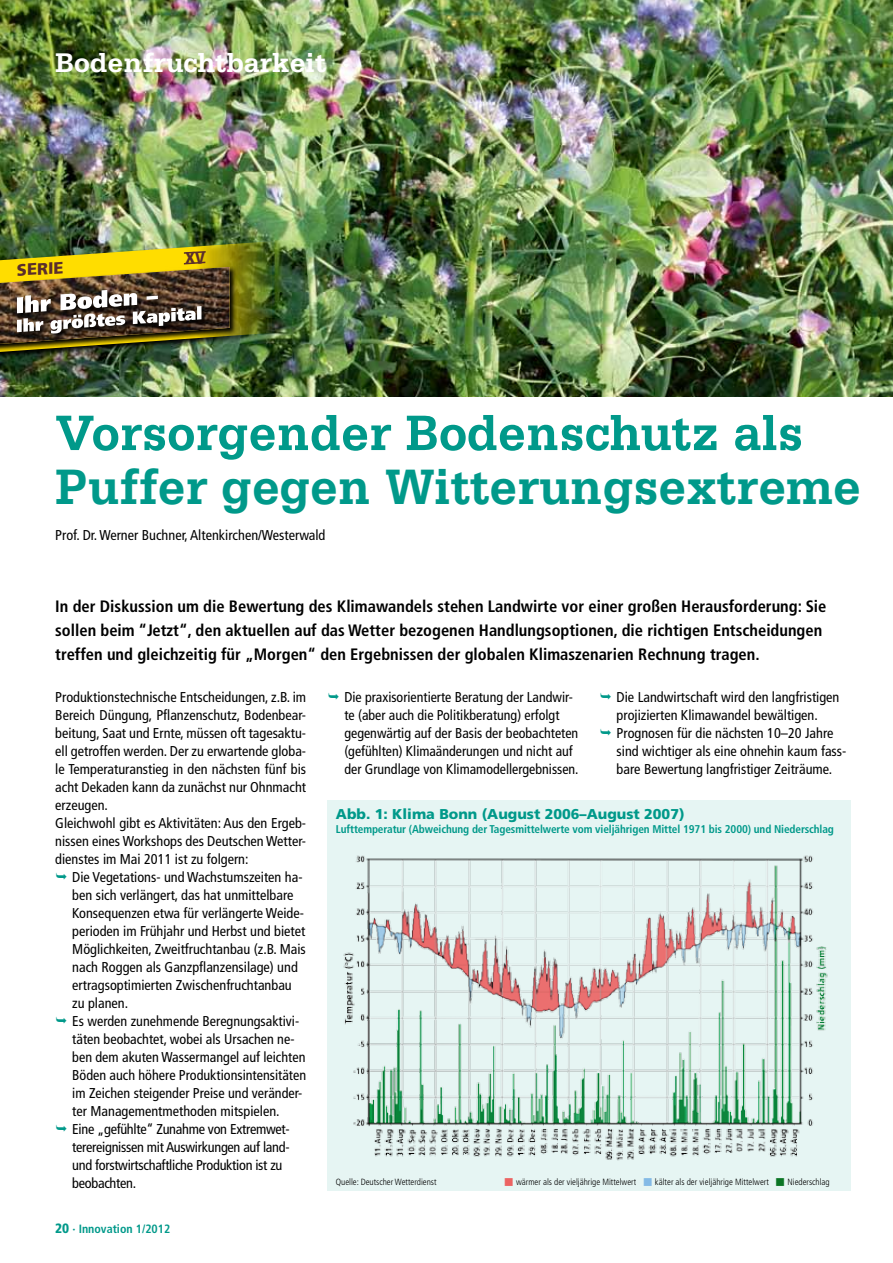
<style>
.page{position:relative;width:893px;height:1263px;background:#fff}
.page>*{position:absolute;margin:0;border:0;box-sizing:border-box;transform-origin:0 0}
.t1{font:700 52.5px/54px "Serifa";color:#00998a;scale:.96 1}
.t2{font:700 28.5px "Serifa";color:#fff}
.t3{font:700 condensed 16.5px/24px "Frutiger";color:#000}
.t4{font:900 16.5px "Frutiger";color:#5a2e2c}
.t5{font:condensed 14.25px/18px "Frutiger";color:#000}
.t6{font:900 14.25px "Frutiger";color:#00998a}
.t7{font:700 condensed 12px "Frutiger";color:#00998a}
.t8{font:700 condensed 11.25px "Frutiger";letter-spacing:-.01em;color:#00998a}
.t9{font:300 condensed 9px "Frutiger";color:#000}
.s1{font-weight:900;font-size:13.5px}
.s2{color:#ec6362}
.s3{color:#84bae6}
.s4{color:#0a7524}
</style>
<div class="page">
<div style="left:327px;top:800px;width:523px;height:391px;background:#e6f5f3"></div>
<img style="left:343px;top:855px;width:485px;height:306px">
<img style="left:0;top:0;width:893px;height:396px">
<img style="left:0;top:241px;width:277px;height:119px">
<img style="left:0;top:241px;width:272px;height:112px">
<h2 class="t2" style="left:55px;top:46px;width:272px">Bodenfruchtbarkeit</h2>
<p class="t4" style="left:16px;top:260px;width:48px;rotate:-4deg">SERIE</p>
<h1 class="t1" style="left:55px;top:405px;width:841px">Vorsorgender Bodenschutz als<br>Puffer gegen Witterungsextreme</h1>
<p class="t5" style="left:55px;top:526px;width:272px">Prof. Dr. Werner Buchner, Altenkirchen/Westerwald</p>
<p class="t3" style="left:55px;top:594px;width:773px">In der Diskussion um die Bewertung des Klimawandels stehen Landwirte vor einer großen Herausforderung: Sie sollen beim “Jetzt“, den aktuellen auf das Wetter bezogenen Handlungsoptionen, die richtigen Entscheidungen treffen und gleichzeitig für „Morgen“ den Ergebnissen der globalen Klimaszenarien Rechnung tragen.</p>
<p class="t5" style="left:55px;top:688px;width:252px">Produktionstechnische Entscheidungen, z.B. im Bereich Düngung, Pflanzenschutz, Bodenbear&shy;beitung, Saat und Ernte, müssen oft tagesaktu&shy;ell getroffen werden. Der zu erwartende globa&shy;le Temperaturanstieg in den nächsten fünf bis acht Dekaden kann da zunächst nur Ohnmacht erzeugen.<br>Gleichwohl gibt es Aktivitäten: Aus den Ergeb&shy;nissen eines Workshops des Deutschen Wetter&shy;dienstes im Mai 2011 ist zu folgern:</p>
<p class="t5" style="left:72px;top:868px;width:235px">Die Vegetations- und Wachstumszeiten ha&shy;ben sich verlängert, das hat unmittelbare Konsequenzen etwa für verlängerte Weide&shy;perioden im Frühjahr und Herbst und bietet Möglichkeiten, Zweitfruchtanbau (z.B. Mais nach Roggen als Ganzpflanzensilage) und ertragsoptimierten Zwischenfruchtanbau zu planen.<br>Es werden zunehmende Beregnungsaktivi&shy;täten beobachtet, wobei als Ursachen ne&shy;ben dem akuten Wassermangel auf leichten Böden auch höhere Produktionsintensitäten im Zeichen steigender Preise und veränder&shy;ter Managementmethoden mitspielen.<br>Eine „gefühlte“ Zunahme von Extremwet&shy;terereignissen mit Auswirkungen auf land&shy;und forstwirtschaftliche Produktion ist zu beobachten.</p>
<p class="t7" style="left:55px;top:1222px;width:117px"><span class="s1">20</span> · Innovation 1/2012</p>
<p class="t5" style="left:617px;top:688px;width:231px">Die Landwirtschaft wird den langfristigen projizierten Klimawandel bewältigen.<br>Prognosen für die nächsten 10–20 Jahre sind wichtiger als eine ohnehin kaum fass&shy;bare Bewertung langfristiger Zeiträume.</p>
<p class="t6" style="left:336px;top:806px;width:350px">Abb. 1: Klima Bonn (August 2006–August 2007)</p>
<p class="t8" style="left:336px;top:822px;width:500px">Lufttemperatur (Abweichung der Tagesmittelwerte vom vieljährigen Mittel 1971 bis 2000) und Niederschlag</p>
<p class="t5" style="left:344px;top:688px;width:236px">Die praxisorientierte Beratung der Landwir&shy;te (aber auch die Politikberatung) erfolgt gegenwärtig auf der Basis der beobachteten (gefühlten) Klimaänderungen und nicht auf der Grundlage von Klimamodellergebnissen.</p>
<p class="t9" style="left:336px;top:1176px;width:102px">Quelle: Deutscher Wetterdienst</p>
<p class="t9" style="left:504px;top:1176px;width:327px"><span class="s2">■</span> wärmer als der vieljährige Mittelwert <span class="s3">■</span> kälter als der vieljährige Mittelwert <span class="s4">■</span> Niederschlag</p>
</div>
